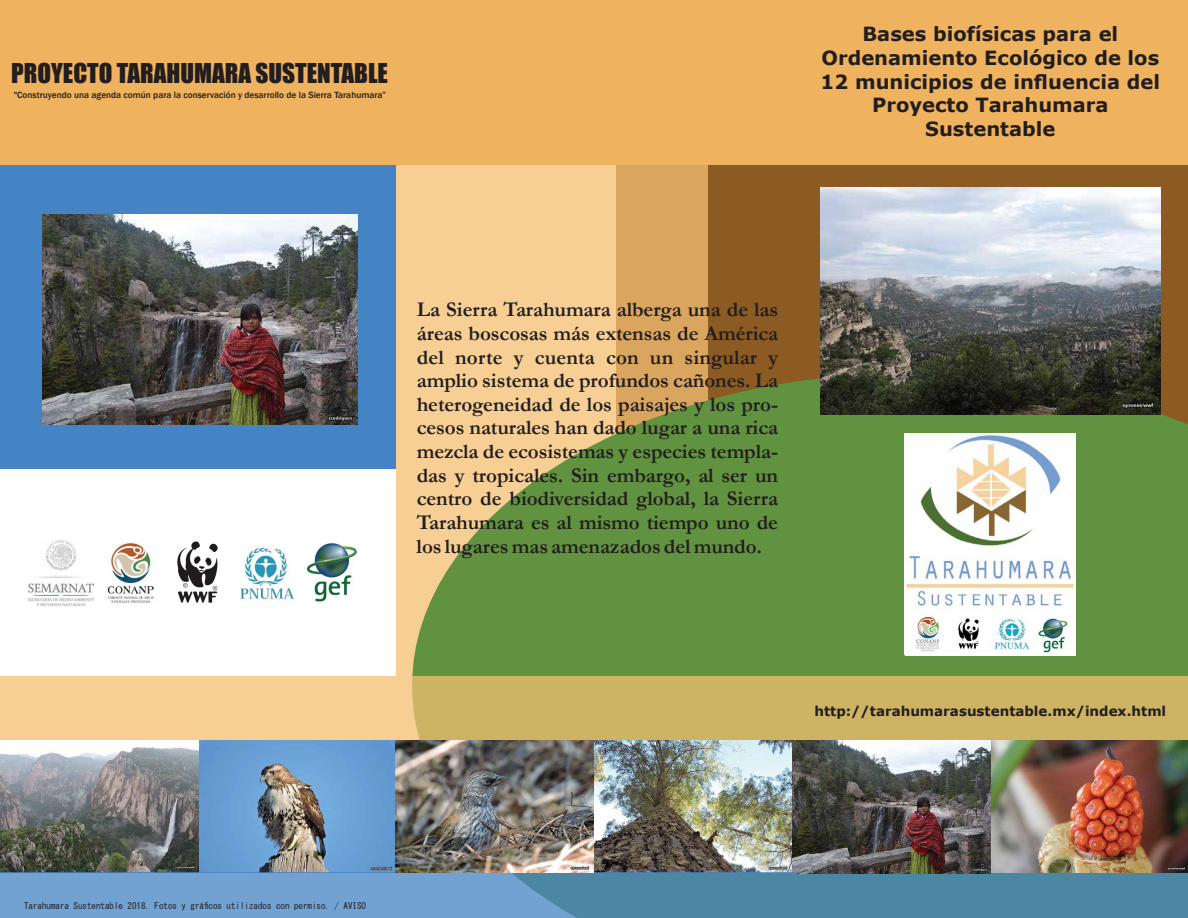
<style>
.page{position:relative;width:1188px;height:918px;background:#fff}
.page>*{position:absolute;margin:0;border:0;box-sizing:border-box;transform-origin:0 0}
.t1{font:25.05px "Impact";color:#221e1f}
.t2{font:700 21px/23.7px "Garamond";letter-spacing:-.005em;color:#221e1f;text-align:justify}
.t3{font:700 19.5px/23.7px "Verdana";color:#221e1f;text-align:center}
.t4{font:700 13.5px "Verdana";color:#221e1f}
.t5{font:500 9.3px "Franklin Gothic";color:#221e1f}
.t6{font:9px "MS Gothic";color:#221e1f}
</style>
<div class="page">
<div style="left:291px;top:130px;width:897px;height:342px;background:#8b5b23"></div>
<div style="left:0;top:0;width:616px;height:918px;background:#fff"></div>
<svg style="left:396px;top:165px;width:311px;height:511px;background:#efc386"></svg>
<svg style="left:412px;top:373px;width:776px;height:303px;background:#7c9b4d"></svg>
<div style="left:0;top:0;width:1188px;height:165px;background:#efb25e"></div>
<svg style="left:0;top:676px;width:1188px;height:65px;background:#dbbc76"></svg>
<img style="left:820px;top:188px;width:340px;height:227px">
<img style="left:0;top:741px;width:1188px;height:132px">
<svg style="left:0;top:873px;width:1188px;height:45px;background:#5c92b7"></svg>
<div style="left:0;top:165px;width:396px;height:304px;background:#4483c4"></div>
<img style="left:42px;top:215px;width:315px;height:209px">
<img style="left:28px;top:540px;width:65px;height:66px">
<img style="left:306px;top:543px;width:51px;height:59px">
<img style="left:177px;top:541px;width:41px;height:62px">
<img style="left:107px;top:542px;width:47px;height:61px">
<img style="left:240px;top:546px;width:54px;height:55px">
<img style="left:905px;top:433px;width:170px;height:221px">
<p class="t1" style="left:11px;top:54px;width:378px">PROYECTO TARAHUMARA SUSTENTABLE</p>
<p class="t5" style="left:14px;top:89px;width:374px">"Construyendo una agenda común para la conservación y desarrollo de la Sierra Tarahumara”</p>
<p class="t3" style="left:821px;top:22px;width:341px">Bases biofísicas para el<br>Ordenamiento Ecológico de los<br>12 municipios de influencia del<br>Proyecto Tarahumara<br>Sustentable</p>
<p class="t2" style="left:417px;top:298px;width:363px">La Sierra Tarahumara alberga una de las áreas boscosas más extensas de América del norte y cuenta con un singular y amplio sistema de profundos cañones. La heterogeneidad de los paisajes y los pro&shy;cesos naturales han dado lugar a una rica mezcla de ecosistemas y especies templa&shy;das y tropicales. Sin embargo, al ser un centro de biodiversidad global, la Sierra Tarahumara es al mismo tiempo uno de los lugares mas amenazados del mundo.</p>
<p class="t4" style="left:814px;top:701px;width:353px">http://tarahumarasustentable.mx/index.html</p>
<p class="t6" style="left:24px;top:902px;width:343px">Tarahumara Sustentable 2018. Fotos y gráficos utilizados con permiso. / AVISO</p>
</div>
